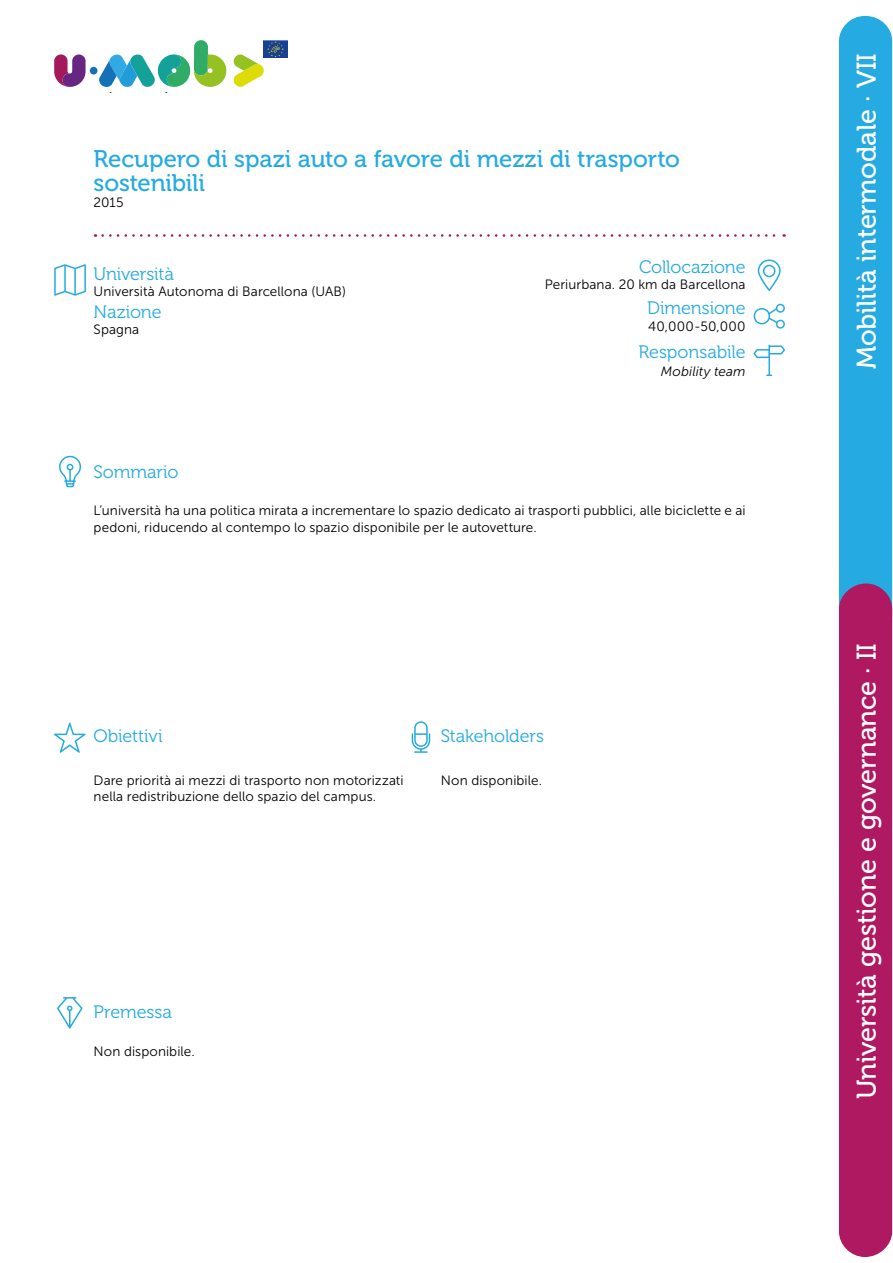
<style>
.page{position:relative;width:893px;height:1263px;background:#fff}
.page>*{position:absolute;margin:0;border:0;box-sizing:border-box;transform-origin:0 0}
.t1{font:27px "Museo 500";letter-spacing:-.01em;color:#fff}
.t2{font:24px/24px "Museo 500";letter-spacing:-.005em;color:#25aae1}
.t3{font:18px "Museo 300";letter-spacing:-.005em;color:#25aae1}
.t4{font:13.5px/16.2px "Museo Sans 300";letter-spacing:.005em;color:#000}
.t5{font:italic 13.5px "Museo Sans 300";letter-spacing:.005em;color:#000}
</style>
<div class="page">
<svg style="left:54px;top:54px;width:32px;height:33px"></svg>
<svg style="left:233px;top:54px;width:31px;height:33px"></svg>
<div style="left:90px;top:67px;width:8px;height:8px;background:#1571b7;border-radius:50%"></div>
<img style="left:263px;top:40px;width:25px;height:18px">
<svg style="left:99px;top:40px;width:128px;height:53px"></svg>
<svg style="left:103px;top:234px;width:682px;height:3px"></svg>
<svg style="left:54px;top:723px;width:32px;height:30px"></svg>
<svg style="left:753px;top:303px;width:32px;height:26px"></svg>
<svg style="left:758px;top:259px;width:23px;height:32px"></svg>
<svg style="left:54px;top:264px;width:32px;height:32px"></svg>
<svg style="left:59px;top:456px;width:22px;height:31px"></svg>
<svg style="left:753px;top:345px;width:32px;height:31px"></svg>
<svg style="left:412px;top:721px;width:18px;height:32px"></svg>
<svg style="left:57px;top:997px;width:26px;height:31px"></svg>
<div style="left:839px;top:16px;width:53px;height:624px;background:#25aae1;border-radius:26px"></div>
<div style="left:839px;top:583px;width:53px;height:674px;background:#af1962"></div>
<h2 class="t2" style="left:94px;top:147px;width:588px">Recupero di spazi auto a favore di mezzi di trasporto sostenibili</h2>
<p class="t4" style="left:94px;top:195px;width:31px">2015</p>
<h3 class="t3" style="left:94px;top:264px;width:82px">Università</h3>
<p class="t4" style="left:94px;top:283px;width:254px">Università Autonoma di Barcellona (UAB)</p>
<h3 class="t3" style="left:94px;top:302px;width:69px">Nazione</h3>
<p class="t4" style="left:94px;top:321px;width:47px">Spagna</p>
<h3 class="t3" style="left:94px;top:462px;width:87px">Sommario</h3>
<h3 class="t3" style="left:639px;top:257px;width:108px">Collocazione</h3>
<p class="t4" style="left:545px;top:277px;width:202px">Periurbana. 20 km da Barcellona</p>
<h3 class="t3" style="left:647px;top:299px;width:100px">Dimensione</h3>
<p class="t4" style="left:648px;top:318px;width:99px">40,000-50,000</p>
<h3 class="t3" style="left:639px;top:342px;width:109px">Responsabile</h3>
<p class="t5" style="left:661px;top:364px;width:86px">Mobility team</p>
<p class="t4" style="left:94px;top:503px;width:654px">L’università ha una politica mirata a incrementare lo spazio dedicato ai trasporti pubblici, alle biciclette e ai pedoni, riducendo al contempo lo spazio disponibile per le autovetture.</p>
<h3 class="t3" style="left:94px;top:726px;width:71px">Obiettivi</h3>
<h3 class="t3" style="left:441px;top:726px;width:105px">Stakeholders</h3>
<p class="t4" style="left:94px;top:773px;width:312px">Dare priorità ai mezzi di trasporto non motorizzati nella redistribuzione dello spazio del campus.</p>
<p class="t4" style="left:441px;top:773px;width:103px">Non disponibile.</p>
<h3 class="t3" style="left:94px;top:1002px;width:80px">Premessa</h3>
<p class="t4" style="left:94px;top:1043px;width:103px">Non disponibile.</p>
<h1 class="t1" style="left:852px;top:369px;width:317px;rotate:-90deg">Mobilità intermodale · VII</h1>
<h1 class="t1" style="left:852px;top:1099px;width:457px;rotate:-90deg">Università gestione e governance · II</h1>
</div>
